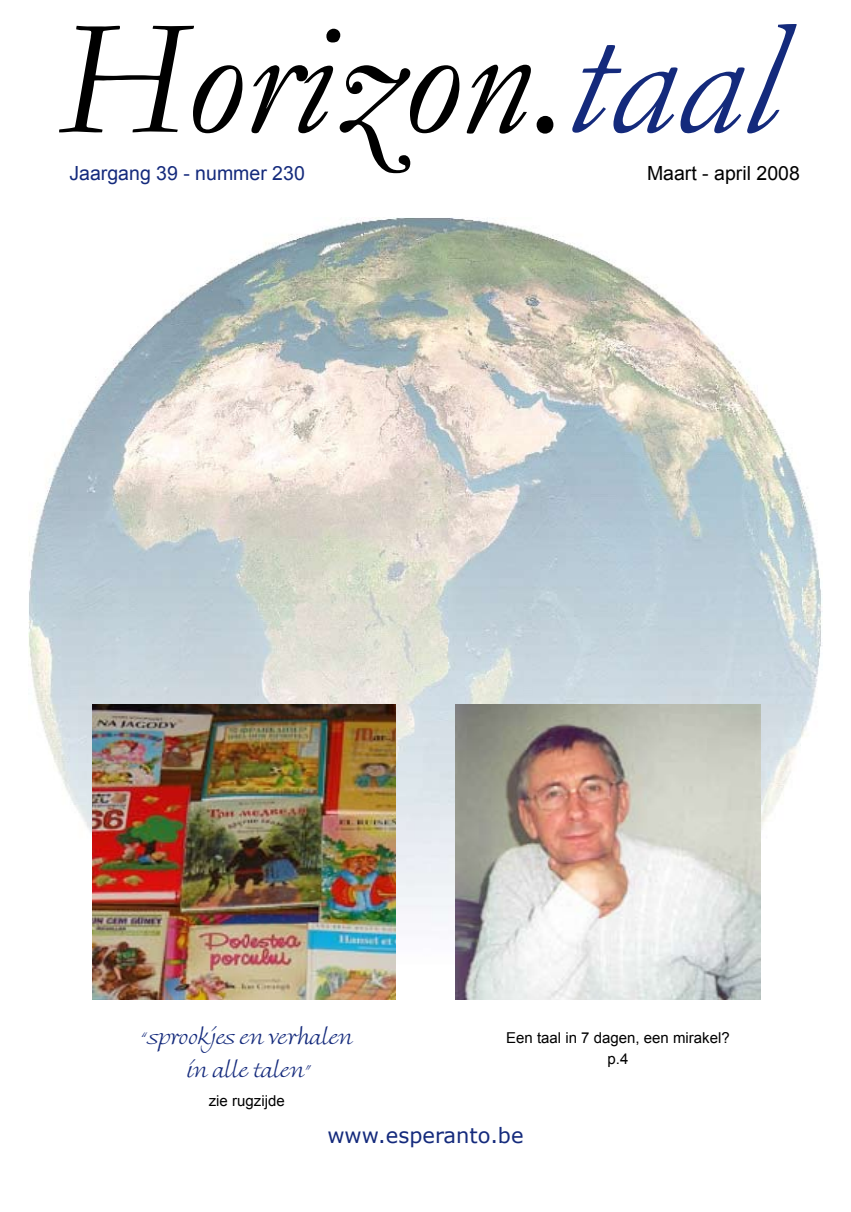
<style>
.page{position:relative;width:851px;height:1212px;background:#fff}
.page>*{position:absolute;margin:0;border:0;box-sizing:border-box;transform-origin:0 0}
.t1{font:21px "Verdana";color:#142a7c}
.t2{font:19.5px "Arial";color:#142a7c}
.t3{font:19.5px "Arial";color:#000}
.t4{font:18px/33px "Fine Hand";letter-spacing:-.055em;color:#142a7c;text-align:center}
.t5{font:15px/21px "Arial";color:#000;text-align:center}
</style>
<div class="page">
<img style="left:28px;top:218px;width:794px;height:782px">
<img style="left:92px;top:704px;width:303px;height:296px">
<img style="left:455px;top:704px;width:304px;height:295px">
<svg style="left:59px;top:26px;width:494px;height:147px"></svg>
<svg style="left:572px;top:24px;width:224px;height:109px"></svg>
<h2 class="t2" style="left:69px;top:160px;width:237px">Jaargang 39 - nummer 230</h2>
<h2 class="t3" style="left:647px;top:160px;width:154px">Maart - april 2008</h2>
<p class="t4" style="left:140px;top:1021px;width:214px">“sprookjes en verhalen in alle talen”</p>
<p class="t5" style="left:209px;top:1090px;width:77px">zie rugzijde</p>
<p class="t5" style="left:506px;top:1027px;width:225px">Een taal in 7 dagen, een mirakel? p.4</p>
<h1 class="t1" style="left:327px;top:1122px;width:198px">www.esperanto.be</h1>
</div>
